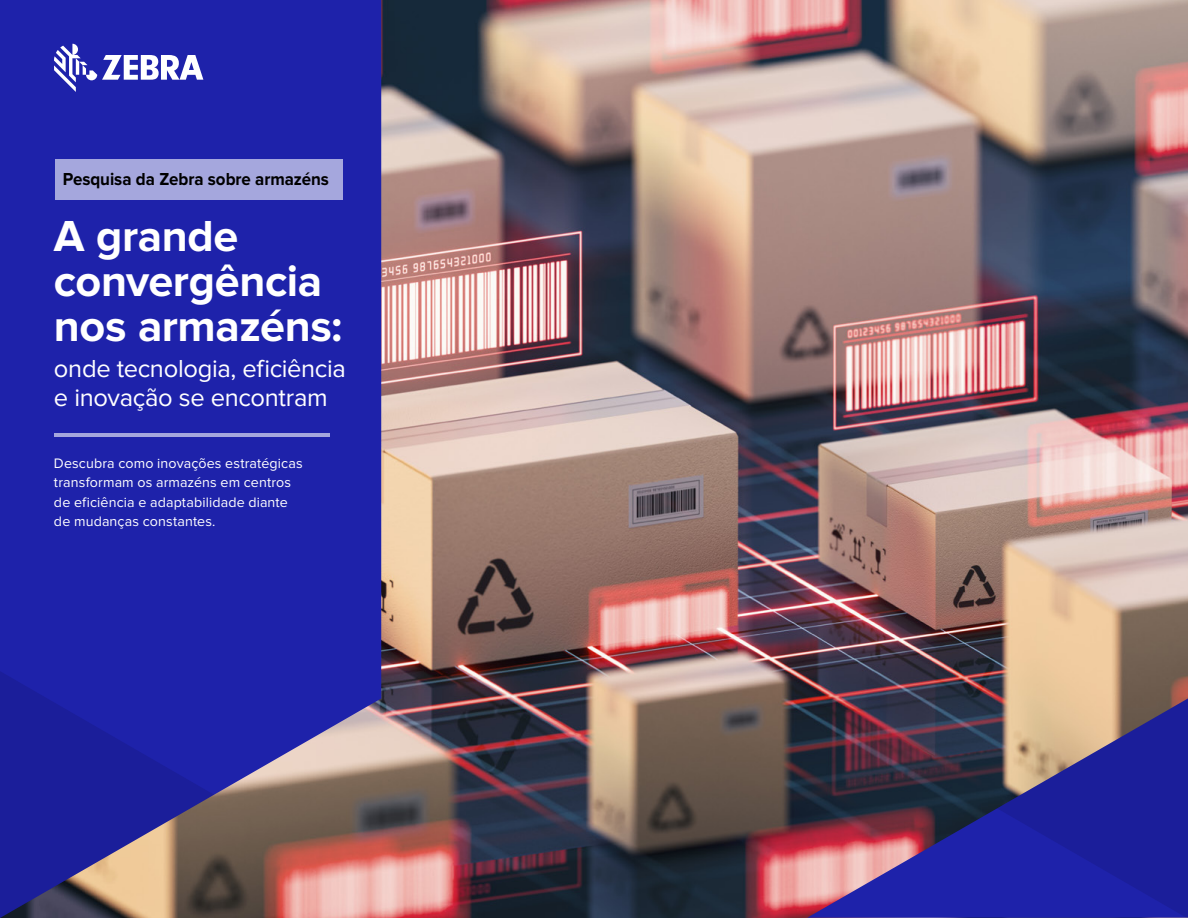
<style>
.page{position:relative;width:1188px;height:918px;background:#fff}
.page>*{position:absolute;margin:0;border:0;box-sizing:border-box;transform-origin:0 0}
.t1{font:700 45px/45px "Proxima Nova";letter-spacing:-.01em;color:#fff}
.t2{font:25.5px/28.5px "Proxima Nova";letter-spacing:-.015em;color:#fff}
.t3{font:700 18px "Proxima Nova";letter-spacing:-.005em;color:#000;scale:.94 1}
.t4{font:14.25px/19.5px "Proxima Nova";letter-spacing:.01em;color:#fff}
</style>
<div class="page">
<img style="left:381px;top:0;width:807px;height:918px">
<div style="left:0;top:0;width:381px;height:665px;background:#1e22aa"></div>
<svg style="left:0;top:665px;width:381px;height:253px;background:#55498c"></svg>
<svg style="left:54px;top:44px;width:149px;height:48px"></svg>
<div style="left:55px;top:159px;width:287px;height:41px;background:#a5a7dd"></div>
<hr style="left:55px;top:434px;width:275px;height:3px;background:#a5a7dd">
<svg style="left:807px;top:698px;width:26px;height:220px;background:#6b4a59"></svg>
<svg style="left:833px;top:698px;width:355px;height:220px;background:#453b81"></svg>
<p class="t3" style="left:63px;top:168px;width:285px">Pesquisa da Zebra sobre armazéns</p>
<h1 class="t1" style="left:54px;top:215px;width:290px">A grande convergência nos armazéns:</h1>
<h2 class="t2" style="left:54px;top:355px;width:293px">onde tecnologia, eficiência e inovação se encontram</h2>
<p class="t4" style="left:54px;top:453px;width:250px">Descubra como inovações estratégicas transformam os armazéns em centros de eficiência e adaptabilidade diante de mudanças constantes.</p>
</div>
